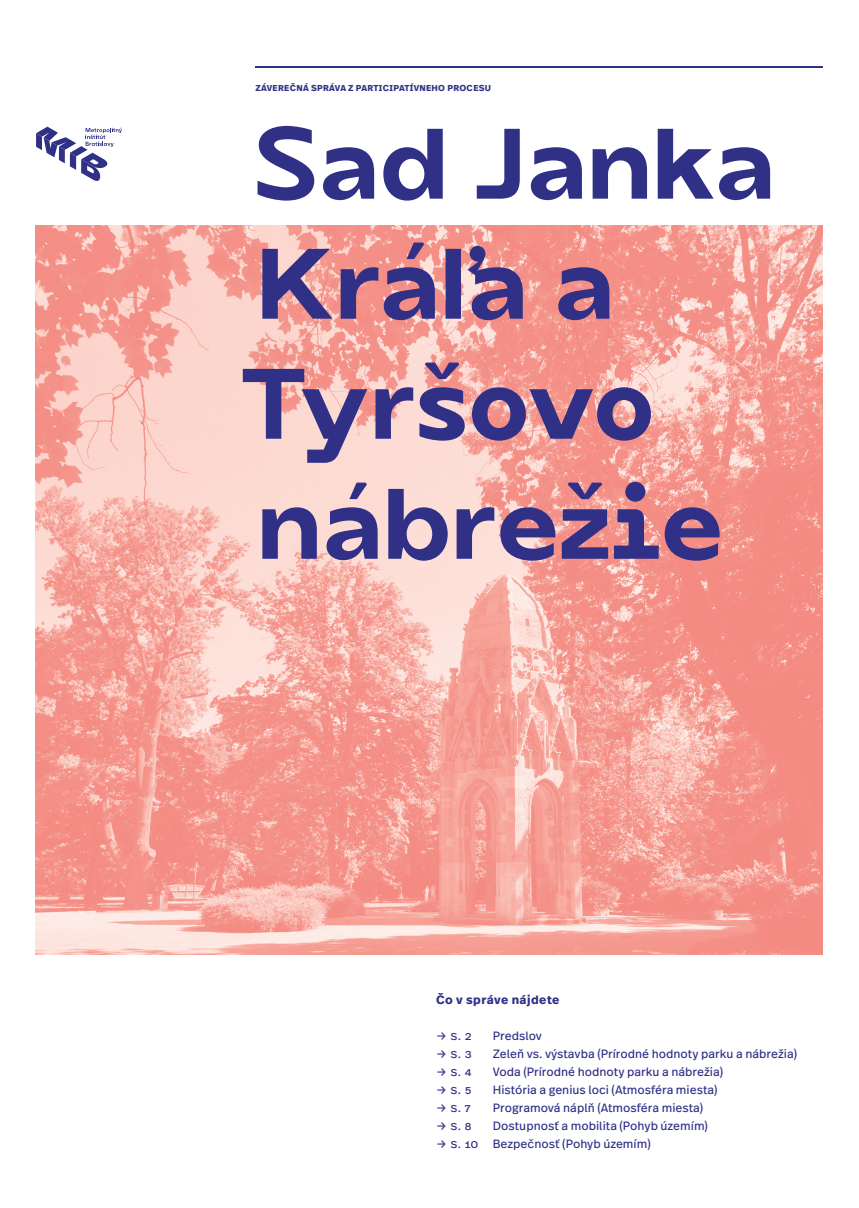
<style>
.page{position:relative;width:859px;height:1208px;background:#fff}
.page>*{position:absolute;margin:0;border:0;box-sizing:border-box;transform-origin:0 0}
.t1{font:700 97px/120px "TG Praktikal";color:#303087}
.t2{font:12px "Real Text Pro";color:#303087}
.t3{font:700 12px "Real Text Pro";letter-spacing:.04em;color:#303087}
.t4{font:700 8.6px "Real Text Pro";letter-spacing:.05em;color:#303087}
</style>
<div class="page">
<img style="left:36px;top:226px;width:786px;height:728px">
<hr style="left:255px;top:66px;width:567px;height:2px;background:#303087">
<svg style="left:36px;top:127px;width:86px;height:54px"></svg>
<p class="t4" style="left:255px;top:81px;width:237px">ZÁVEREČNÁ SPRÁVA Z PARTICIPATÍVNEHO PROCESU</p>
<h1 class="t1" style="left:240px;top:101px;width:536px">Sad Janka<br>Kráľa a<br>Tyršovo nábrežie</h1>
<p class="t3" style="left:436px;top:990px;width:125px">Čo v správe nájdete</p>
<p class="t2" style="left:436px;top:1027px;width:37px">→ S. 2</p>
<p class="t2" style="left:493px;top:1027px;width:51px">Predslov</p>
<p class="t2" style="left:436px;top:1045px;width:37px">→ S. 3</p>
<p class="t2" style="left:493px;top:1045px;width:306px">Zeleň vs. výstavba (Prírodné hodnoty parku a nábrežia)</p>
<p class="t2" style="left:436px;top:1063px;width:37px">→ S. 4</p>
<p class="t2" style="left:493px;top:1063px;width:232px">Voda (Prírodné hodnoty parku a nábrežia)</p>
<p class="t2" style="left:436px;top:1081px;width:37px">→ S. 5</p>
<p class="t2" style="left:493px;top:1081px;width:226px">História a genius loci (Atmosféra miesta)</p>
<p class="t2" style="left:436px;top:1099px;width:36px">→ S. 7</p>
<p class="t2" style="left:493px;top:1099px;width:212px">Programová náplň (Atmosféra miesta)</p>
<p class="t2" style="left:436px;top:1117px;width:37px">→ S. 8</p>
<p class="t2" style="left:493px;top:1117px;width:217px">Dostupnosť a mobilita (Pohyb územím)</p>
<p class="t2" style="left:436px;top:1135px;width:216px">→ S. 10 Bezpečnosť (Pohyb územím)</p>
</div>
